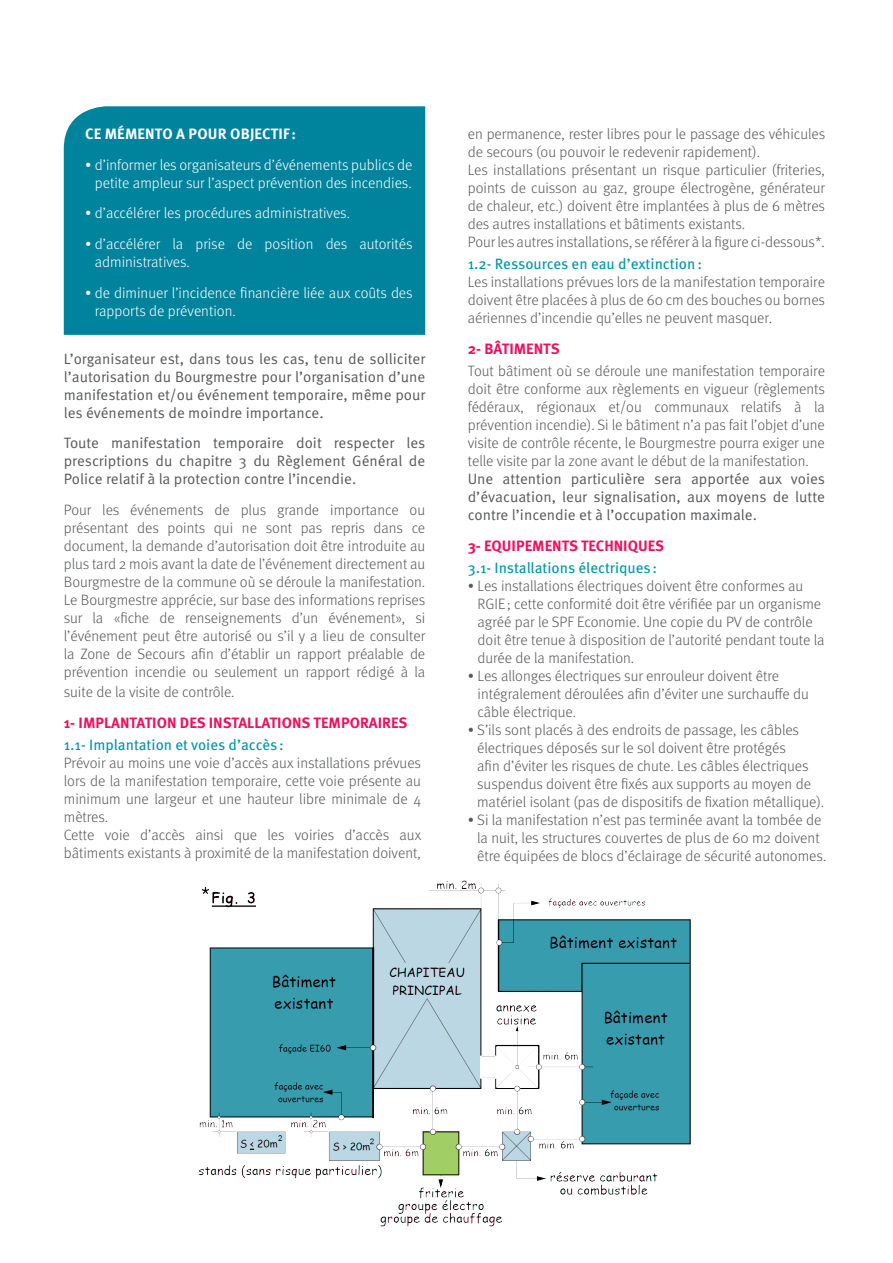
<style>
.page{position:relative;width:893px;height:1263px;background:#fff}
.page>*{position:absolute;margin:0;border:0;box-sizing:border-box;transform-origin:0 0}
.t1{font:300 15px/18px "Meta OT";color:#57585a}
.t2{font:15px/18px "Meta OT Norm";color:#57585a;text-align:justify}
.t3{font:300 15px/18px "Meta OT";color:#fff}
.t4{font:15px "Meta OT";color:#0095ad}
.t5{font:700 15px "Meta OT";color:#ed115e}
.t6{font:700 15px "Meta OT";letter-spacing:.01em;color:#fff}
</style>
<div class="page">
<img style="left:198px;top:880px;width:493px;height:347px">
<div style="left:64px;top:106px;width:361px;height:229px;background:#00839d"></div>
<p class="t6" style="left:85px;top:124px;width:212px">CE MÉMENTO A POUR OBJECTIF:</p>
<p class="t3" style="left:85px;top:156px;width:329px;text-align:right">• d’informer les organisateurs d’événements publics de petite ampleur sur l’aspect prévention des incendies.</p>
<p class="t3" style="left:85px;top:204px;width:266px">• d’accélérer les procédures administratives.</p>
<p class="t3" style="left:95px;top:235px;width:319px;text-indent:-10px">• d’accélérer la prise de position des autorités administratives.</p>
<p class="t3" style="left:95px;top:284px;width:319px;text-indent:-10px">• de diminuer l’incidence financière liée aux coûts des rapports de prévention.</p>
<p class="t2" style="left:64px;top:350px;width:363px">L’organisateur est, dans tous les cas, tenu de solliciter l’autorisation du Bourgmestre pour l’organisation d’une manifestation et/ou événement temporaire, même pour les événements de moindre importance.</p>
<p class="t2" style="left:64px;top:434px;width:363px">Toute manifestation temporaire doit respecter les prescriptions du chapitre 3 du Règlement Général de Police relatif à la protection contre l’incendie.</p>
<p class="t1" style="left:64px;top:501px;width:363px;text-align:justify">Pour les événements de plus grande importance ou présentant des points qui ne sont pas repris dans ce document, la demande d’autorisation doit être introduite au plus tard 2 mois avant la date de l’événement directement au Bourgmestre de la commune où se déroule la manifestation.<br>Le Bourgmestre apprécie, sur base des informations reprises sur la «fiche de renseignements d’un événement», si l’événement peut être autorisé ou s’il y a lieu de consulter la Zone de Secours afin d’établir un rapport préalable de prévention incendie ou seulement un rapport rédigé à la</p>
<p class="t1" style="left:64px;top:683px;width:172px">suite de la visite de contrôle.</p>
<p class="t5" style="left:64px;top:713px;width:345px">1- IMPLANTATION DES INSTALLATIONS TEMPORAIRES</p>
<p class="t4" style="left:64px;top:736px;width:221px">1.1- Implantation et voies d’accès:</p>
<p class="t1" style="left:64px;top:754px;width:359px">Prévoir au moins une voie d’accès aux installations prévues lors de la manifestation temporaire, cette voie présente au minimum une largeur et une hauteur libre minimale de 4 mètres.<br>Cette voie d’accès ainsi que les voiries d’accès aux bâtiments existants à proximité de la manifestation doivent,</p>
<p class="t1" style="left:468px;top:125px;width:359px">en permanence, rester libres pour le passage des véhicules de secours (ou pouvoir le redevenir rapidement).<br>Les installations présentant un risque particulier (friteries, points de cuisson au gaz, groupe électrogène, générateur de chaleur, etc.) doivent être implantées à plus de 6 mètres des autres installations et bâtiments existants.<br>Pour les autres installations, se référer à la figure ci-dessous*.</p>
<p class="t4" style="left:468px;top:255px;width:236px">1.2- Ressources en eau d’extinction:</p>
<p class="t1" style="left:468px;top:273px;width:359px;text-align:justify">Les installations prévues lors de la manifestation temporaire doivent être placées à plus de 60 cm des bouches ou bornes aériennes d’incendie qu’elles ne peuvent masquer.</p>
<p class="t5" style="left:468px;top:339px;width:93px">2- BÂTIMENTS</p>
<p class="t1" style="left:468px;top:362px;width:359px;text-align:justify">Tout bâtiment où se déroule une manifestation temporaire doit être conforme aux règlements en vigueur (règlements fédéraux, régionaux et/ou communaux relatifs à la prévention incendie). Si le bâtiment n’a pas fait l’objet d’une visite de contrôle récente, le Bourgmestre pourra exiger une telle visite par la zone avant le début de la manifestation.</p>
<p class="t2" style="left:468px;top:470px;width:359px">Une attention particulière sera apportée aux voies d’évacuation, leur signalisation, aux moyens de lutte contre l’incendie et à l’occupation maximale.</p>
<p class="t5" style="left:468px;top:536px;width:198px">3- EQUIPEMENTS TECHNIQUES</p>
<p class="t4" style="left:468px;top:559px;width:191px">3.1- Installations électriques:</p>
<p class="t1" style="left:478px;top:577px;width:349px;text-indent:-10px">• Les installations électriques doivent être conformes au RGIE; cette conformité doit être vérifiée par un organisme agréé par le SPF Economie. Une copie du PV de contrôle doit être tenue à disposition de l’autorité pendant toute la durée de la manifestation.</p>
<p class="t1" style="left:478px;top:667px;width:333px;text-indent:-10px">• Les allonges électriques sur enrouleur doivent être intégralement déroulées afin d’éviter une surchauffe du câble électrique.</p>
<p class="t1" style="left:477px;top:721px;width:348px;text-indent:-9px">• S’ils sont placés à des endroits de passage, les câbles électriques déposés sur le sol doivent être protégés<br>afin d’éviter les risques de chute. Les câbles électriques suspendus doivent être fixés aux supports au moyen de matériel isolant (pas de dispositifs de fixation métallique).</p>
<p class="t1" style="left:477px;top:811px;width:351px;text-indent:-9px">• Si la manifestation n’est pas terminée avant la tombée de la nuit, les structures couvertes de plus de 60 m2 doivent être équipées de blocs d’éclairage de sécurité autonomes.</p>
</div>
